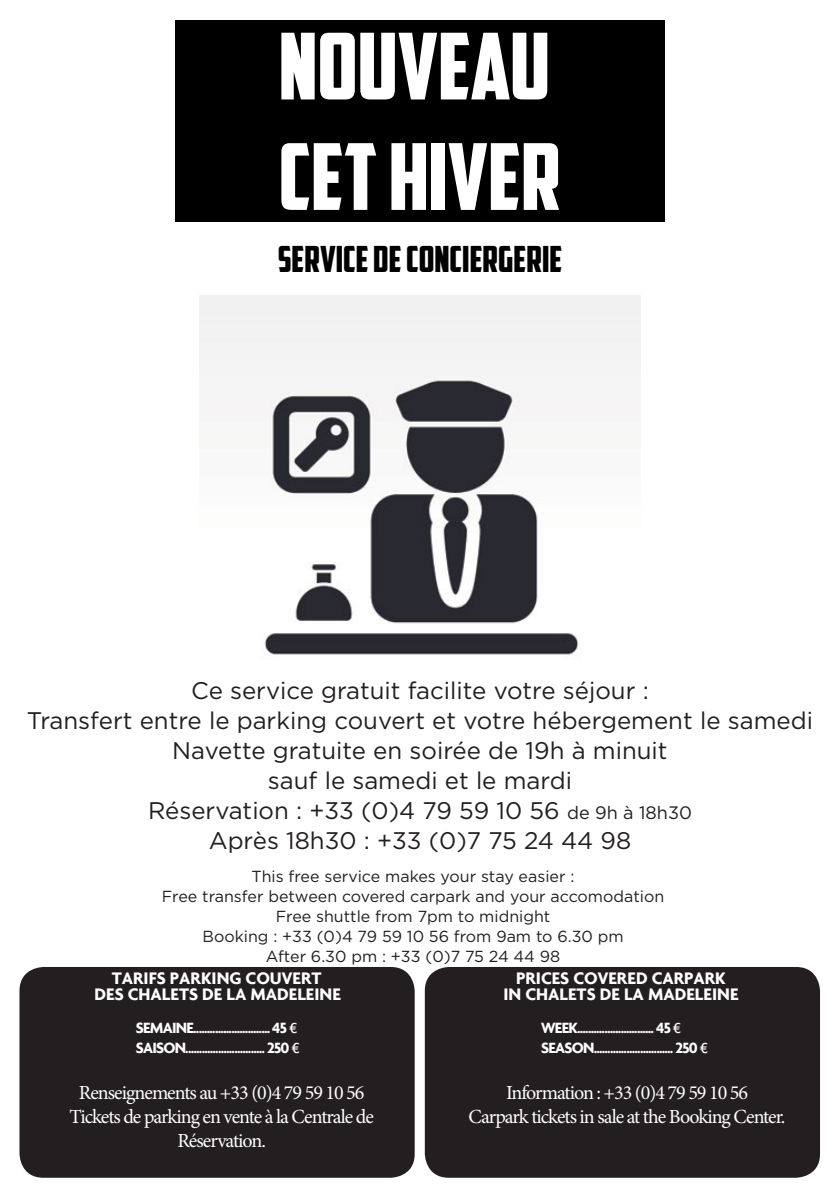
<style>
.page{position:relative;width:840px;height:1191px;background:#fff}
.page>*{position:absolute;margin:0;border:0;box-sizing:border-box;transform-origin:0 0}
.t1{font:92px "American Captain";color:#fff}
.t2{font:36px "American Captain";color:#000}
.t3{font:24px "Gotham";color:#231f20}
.t4{font:20px/24px "Minion Pro";letter-spacing:-.05em;color:#fff;text-align:center}
.t5{font:700 18px "Agenda";color:#fff}
.t6{font:16px "Gotham";color:#231f20}
.t7{font:700 16px "Agenda";letter-spacing:-.05em;color:#fff}
.s1{font-size:18px}
.s2{font-family:"Estrangelo Edessa";font-weight:400}
</style>
<div class="page">
<div style="left:175px;top:20px;width:489px;height:201px;background:#000"></div>
<img style="left:199px;top:296px;width:441px;height:359px">
<div style="left:19px;top:967px;width:395px;height:210px;background:#231f20;border-radius:24px"></div>
<div style="left:424px;top:967px;width:395px;height:210px;background:#231f20;border-radius:24px"></div>
<p class="t1" style="left:278px;top:11px;width:273px">NOUVEAU</p>
<p class="t1" style="left:278px;top:121px;width:284px">CET HIVER</p>
<p class="t2" style="left:277px;top:237px;width:286px">SERVICE DE CONCIERGERIE</p>
<p class="t3" style="left:191px;top:674px;width:459px">Ce service gratuit facilite votre séjour :</p>
<p class="t3" style="left:27px;top:704px;width:787px">Transfert entre le parking couvert et votre hébergement le samedi</p>
<p class="t3" style="left:172px;top:734px;width:496px">Navette gratuite en soirée de 19h à minuit</p>
<p class="t3" style="left:268px;top:764px;width:305px">sauf le samedi et le mardi</p>
<p class="t3" style="left:148px;top:794px;width:545px">Réservation : +33 (0)4 79 59 10 56 <span class="s1">de 9h à 18h30</span></p>
<p class="t3" style="left:208px;top:824px;width:424px">Après 18h30 : +33 (0)7 75 24 44 98</p>
<p class="t6" style="left:251px;top:866px;width:324px">This free service makes your stay easier :</p>
<p class="t6" style="left:162px;top:886px;width:503px">Free transfer between covered carpark and your accomodation</p>
<p class="t6" style="left:275px;top:906px;width:276px">Free shuttle from 7pm to midnight</p>
<p class="t6" style="left:202px;top:926px;width:422px">Booking : +33 (0)4 79 59 10 56 from 9am to 6.30 pm</p>
<p class="t6" style="left:265px;top:946px;width:296px">After 6.30 pm : +33 (0)7 75 24 44 98</p>
<p class="t5" style="left:516px;top:967px;width:211px">PRICES COVERED CARPARK</p>
<p class="t5" style="left:503px;top:983px;width:236px">IN CHALETS DE LA MADELEINE</p>
<p class="t7" style="left:541px;top:1018px;width:141px">WEEK............................ 45 <span class="s2">€</span></p>
<p class="t7" style="left:541px;top:1037px;width:168px">SEASON............................. 250 <span class="s2">€</span></p>
<p class="t4" style="left:468px;top:1080px;width:318px">Information : +33 (0)4 79 59 10 56<br>Carpark tickets in sale at the Booking Center.</p>
<p class="t5" style="left:112px;top:967px;width:211px">TARIFS PARKING COUVERT</p>
<p class="t5" style="left:94px;top:983px;width:248px">DES CHALETS DE LA MADELEINE</p>
<p class="t7" style="left:136px;top:1018px;width:163px">SEMAINE............................ 45 <span class="s2">€</span></p>
<p class="t7" style="left:136px;top:1037px;width:165px">SAISON............................. 250 <span class="s2">€</span></p>
<p class="t4" style="left:69px;top:1080px;width:306px">Renseignements au +33 (0)4 79 59 10 56<br>Tickets de parking en vente à la Centrale de<br>Réservation.</p>
</div>
